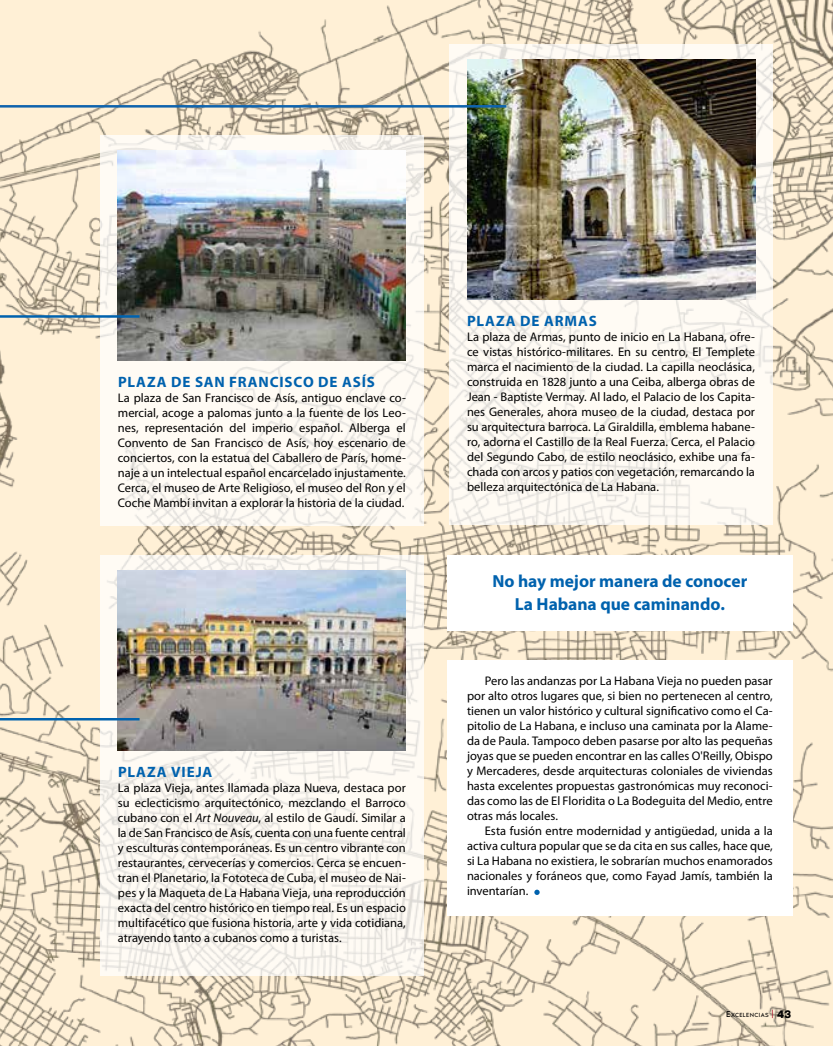
<style>
.page{position:relative;width:833px;height:1046px;background:#fff}
.page>*{position:absolute;margin:0;border:0;box-sizing:border-box;transform-origin:0 0}
.t1{font:700 17.5px/22.5px "Myriad Pro";color:#0062ae;text-align:center}
.t2{font:700 15px "Myriad Pro";letter-spacing:.06em;color:#0062ae}
.t3{font:12.5px/15px "Myriad Pro";color:#000;text-align:justify}
.t4{font:6.12px "Noir Pro";letter-spacing:.065em;color:#000}
.s1{font-style:italic}
.s2{font-size:8.75px}
.s3{font-weight:600;font-size:11.25px}
</style>
<div class="page">
<img style="left:0;top:0;width:833px;height:1045px">
<svg style="left:449px;top:44px;width:323px;height:481px;fill:#fffbf4"></svg>
<svg style="left:100px;top:308px;width:323px;height:217px;fill:#fffbf4"></svg>
<img style="left:118px;top:308px;width:288px;height:52px">
<svg style="left:100px;top:555px;width:323px;height:420px;fill:#fcf8f2"></svg>
<img style="left:118px;top:570px;width:288px;height:180px">
<svg style="left:0;top:314px;width:142px;height:54px;background:#d9d3c4"></svg>
<svg style="left:0;top:433px;width:142px;height:288px"></svg>
<img style="left:467px;top:59px;width:288px;height:240px">
<img style="left:0;top:104px;width:509px;height:204px">
<div style="left:447px;top:660px;width:345px;height:255px;background:#fff"></div>
<div style="left:447px;top:555px;width:345px;height:75px;background:#fff"></div>
<svg style="left:534px;top:889px;width:5px;height:5px"></svg>
<p class="t2" style="left:118px;top:373px;width:258px">PLAZA DE SAN FRANCISCO DE ASÍS</p>
<p class="t3" style="left:118px;top:390px;width:289px">La plaza de San Francisco de Asís, antiguo enclave co&shy;mercial, acoge a palomas junto a la fuente de los Leo&shy;nes, representación del imperio español. Alberga el Convento de San Francisco de Asís, hoy escenario de conciertos, con la estatua del Caballero de París, home&shy;naje a un intelectual español encarcelado injustamente.<br>Cerca, el museo de Arte Religioso, el museo del Ron y el Coche Mambí invitan a explorar la historia de la ciudad.</p>
<p class="t2" style="left:118px;top:763px;width:96px">PLAZA VIEJA</p>
<p class="t3" style="left:118px;top:780px;width:289px">La plaza Vieja, antes llamada plaza Nueva, destaca por su eclecticismo arquitectónico, mezclando el Barroco cubano con el <span class="s1">Art Nouveau</span>, al estilo de Gaudí. Similar a la de San Francisco de Asís, cuenta con una fuente central y esculturas contemporáneas. Es un centro vibrante con restaurantes, cervecerías y comercios. Cerca se encuen&shy;tran el Planetario, la Fototeca de Cuba, el museo de Nai&shy;pes y la Maqueta de La Habana Vieja, una reproducción exacta del centro histórico en tiempo real. Es un espacio multifacético que fusiona historia, arte y vida cotidiana, atrayendo tanto a cubanos como a turistas.</p>
<p class="t2" style="left:467px;top:312px;width:131px">PLAZA DE ARMAS</p>
<p class="t3" style="left:467px;top:329px;width:289px">La plaza de Armas, punto de inicio en La Habana, ofre&shy;ce vistas histórico-militares. En su centro, El Templete marca el nacimiento de la ciudad. La capilla neoclásica, construida en 1828 junto a una Ceiba, alberga obras de Jean - Baptiste Vermay. Al lado, el Palacio de los Capita&shy;nes Generales, ahora museo de la ciudad, destaca por su arquitectura barroca. La Giraldilla, emblema habane&shy;ro, adorna el Castillo de la Real Fuerza. Cerca, el Palacio del Segundo Cabo, de estilo neoclásico, exhibe una fa&shy;chada con arcos y patios con vegetación, remarcando la belleza arquitectónica de La Habana.</p>
<h1 class="t1" style="left:492px;top:570px;width:256px">No hay mejor manera de conocer<br>La Habana que caminando.</h1>
<p class="t3" style="left:467px;top:673px;width:307px;text-indent:18px">Pero las andanzas por La Habana Vieja no pueden pasar por alto otros lugares que, si bien no pertenecen al centro, tienen un valor histórico y cultural significativo como el Ca&shy;pitolio de La Habana, e incluso una caminata por la Alame&shy;da de Paula. Tampoco deben pasarse por alto las pequeñas joyas que se pueden encontrar en las calles O'Reilly, Obispo y Mercaderes, desde arquitecturas coloniales de viviendas hasta excelentes propuestas gastronómicas muy reconoci&shy;das como las de El Floridita o La Bodeguita del Medio, entre otras más locales.</p>
<p class="t3" style="left:467px;top:823px;width:307px;text-indent:18px">Esta fusión entre modernidad y antigüedad, unida a la activa cultura popular que se da cita en sus calles, hace que, si La Habana no existiera, le sobrarían muchos enamorados nacionales y foráneos que, como Fayad Jamís, también la inventarían.</p>
<p class="t4" style="left:726px;top:1010px;width:67px"><span class="s2">E</span>XCELENCIAS <sup>|</sup> <span class="s3">43</span></p>
</div>
